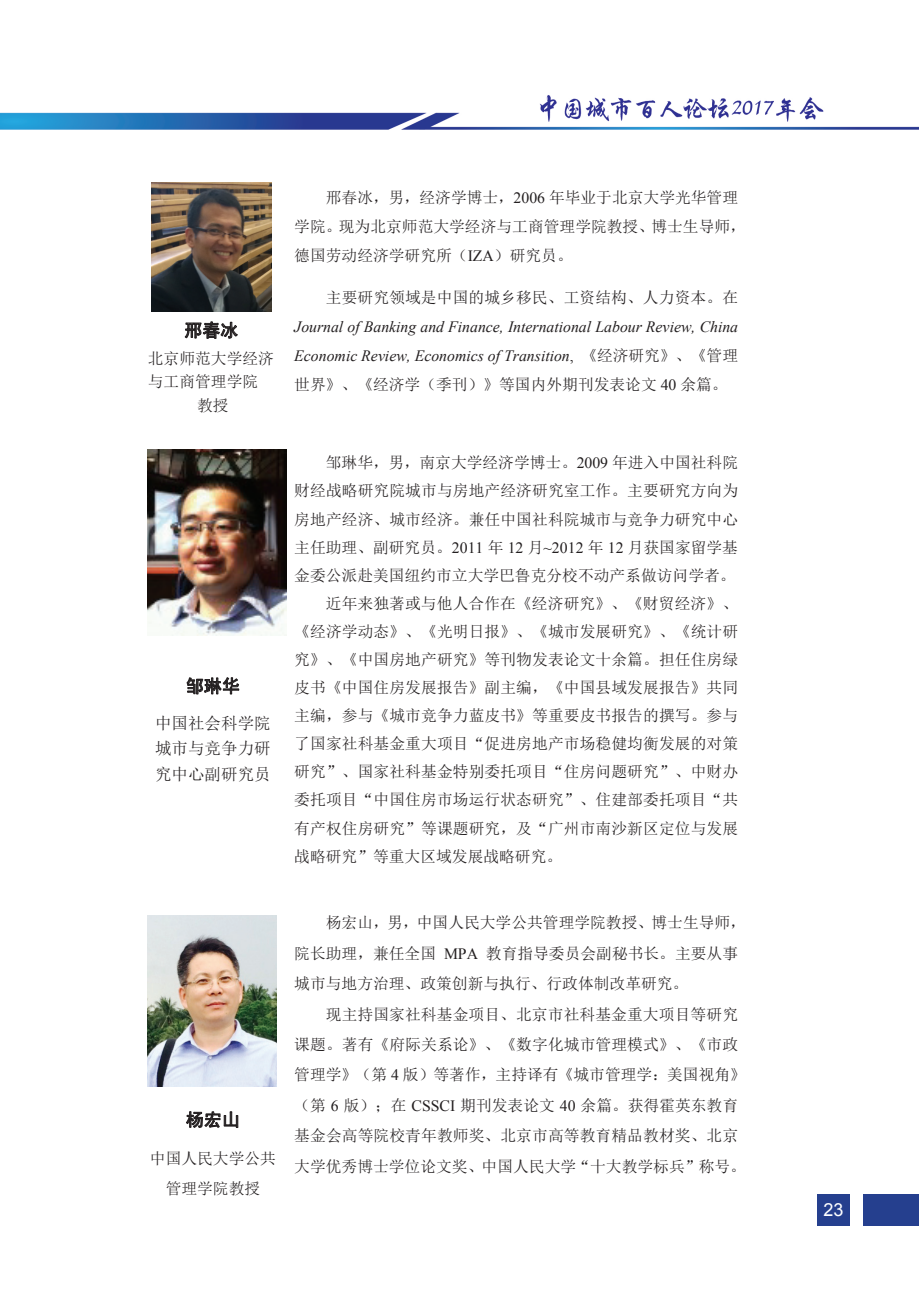
<style>
.page{position:relative;width:919px;height:1289px;background:#fff}
.page>*{position:absolute;margin:0;border:0;box-sizing:border-box;transform-origin:0 0}
.t1{font:18px "Sim Hei";letter-spacing:.005em;color:#231f20}
.t2{font:18px "Arial";color:#fff}
.t3{font:16.5px/25.3px "Sim Sun";color:#231f20;text-align:justify}
.t4{font:15.75px/30.5px "Sim Sun";letter-spacing:.005em;color:#231f20}
.t5{font:italic 15.75px/29.4px "Times New Roman";color:#231f20}
.s1{font-family:"Times New Roman"}
.s2{font-style:normal}
.s3{font-family:"Sim Sun";font-style:normal}
</style>
<div class="page">
<img style="left:0;top:95px;width:918px;height:1131px">
<div style="left:863px;top:1193px;width:55px;height:32px;background:#253f8e"></div>
<div style="left:816px;top:1193px;width:33px;height:32px;background:#253f8e"></div>
<svg style="left:184px;top:321px;width:54px;height:18px"></svg>
<img style="left:148px;top:449px;width:138px;height:186px">
<svg style="left:186px;top:677px;width:53px;height:17px"></svg>
<img style="left:148px;top:915px;width:128px;height:171px">
<svg style="left:186px;top:1111px;width:52px;height:16px"></svg>
<img style="left:151px;top:182px;width:121px;height:129px">
<p class="t1" style="left:184px;top:321px;width:56px">邢春冰</p>
<p class="t4" style="left:148px;top:343px;width:128px">北京师范大学经济</p>
<p class="t4" style="left:148px;top:366px;width:112px">与工商管理学院</p>
<p class="t4" style="left:197px;top:390px;width:33px">教授</p>
<p class="t1" style="left:186px;top:677px;width:56px">邹琳华</p>
<p class="t3" style="left:155px;top:710px;width:117px">中国社会科学院城市与竞争力研究中心副研究员</p>
<p class="t4" style="left:294px;top:182px;width:453px;line-height:29.2px;text-indent:32px">邢春冰，男，经济学博士，<span class="s1">2006</span> 年毕业于北京大学光华管理学院。现为北京师范大学经济与工商管理学院教授、博士生导师，德国劳动经济学研究所（<span class="s1">IZA</span>）研究员。</p>
<p class="t4" style="left:326px;top:282px;width:414px">主要研究领域是中国的城乡移民、工资结构、人力资本。在</p>
<p class="t5" style="left:294px;top:311px;width:445px">Journal of Banking and Finance, International Labour Review, China<br>Economic Review, Economics of Transition<span class="s2">,</span> <span class="s3">《经济研究》、《管理</span></p>
<p class="t4" style="left:294px;top:369px;width:435px">世界》、《经济学（季刊）》等国内外期刊发表论文 <span class="s1">40</span> 余篇。</p>
<p class="t4" style="left:326px;top:447px;width:414px">邹琳华，男，南京大学经济学博士。<span class="s1">2009</span> 年进入中国社科院</p>
<p class="t4" style="left:294px;top:475px;width:445px">财经战略研究院城市与房地产经济研究室工作。主要研究方向为</p>
<p class="t4" style="left:294px;top:503px;width:445px">房地产经济、城市经济。兼任中国社科院城市与竞争力研究中心</p>
<p class="t4" style="left:294px;top:532px;width:445px">主任助理、副研究员。<span class="s1">2011</span> 年 <span class="s1">12</span> 月<span class="s1">~2012</span> 年 <span class="s1">12</span> 月获国家留学基</p>
<p class="t4" style="left:294px;top:560px;width:443px">金委公派赴美国纽约市立大学巴鲁克分校不动产系做访问学者。</p>
<p class="t4" style="left:326px;top:588px;width:414px">近年来独著或与他人合作在《经济研究》、《财贸经济》、</p>
<p class="t4" style="left:294px;top:616px;width:445px">《经济学动态》、《光明日报》、《城市发展研究》、《统计研</p>
<p class="t4" style="left:294px;top:644px;width:445px">究》、《中国房地产研究》等刊物发表论文十余篇。担任住房绿</p>
<p class="t4" style="left:294px;top:672px;width:445px">皮书《中国住房发展报告》副主编，《中国县域发展报告》共同</p>
<p class="t4" style="left:294px;top:700px;width:445px">主编，参与《城市竞争力蓝皮书》等重要皮书报告的撰写。参与</p>
<p class="t4" style="left:294px;top:728px;width:445px">了国家社科基金重大项目“促进房地产市场稳健均衡发展的对策</p>
<p class="t4" style="left:294px;top:756px;width:445px">研究”、国家社科基金特别委托项目“住房问题研究”、中财办</p>
<p class="t4" style="left:294px;top:784px;width:445px">委托项目“中国住房市场运行状态研究”、住建部委托项目“共</p>
<p class="t4" style="left:294px;top:812px;width:445px">有产权住房研究”等课题研究，及“广州市南沙新区定位与发展</p>
<p class="t4" style="left:294px;top:840px;width:269px">战略研究”等重大区域发展战略研究。</p>
<p class="t1" style="left:186px;top:1110px;width:56px">杨宏山</p>
<p class="t4" style="left:150px;top:1143px;width:128px;line-height:29.4px;text-align:center">中国人民大学公共管理学院教授</p>
<p class="t4" style="left:294px;top:907px;width:453px;text-indent:32px">杨宏山，男，中国人民大学公共管理学院教授、博士生导师，院长助理，兼任全国 <span class="s1">MPA</span> 教育指导委员会副秘书长。主要从事城市与地方治理、政策创新与执行、行政体制改革研究。</p>
<p class="t4" style="left:294px;top:998px;width:453px;text-indent:32px">现主持国家社科基金项目、北京市社科基金重大项目等研究课题。著有《府际关系论》、《数字化城市管理模式》、《市政管理学》（第 <span class="s1">4</span> 版）等著作，主持译有《城市管理学：美国视角》（第 <span class="s1">6</span> 版）；在 <span class="s1">CSSCI</span> 期刊发表论文 <span class="s1">40</span> 余篇。获得霍英东教育基金会高等院校青年教师奖、北京市高等教育精品教材奖、北京大学优秀博士学位论文奖、中国人民大学“十大教学标兵”称号。</p>
<p class="t2" style="left:823px;top:1197px;width:22px">23</p>
</div>
